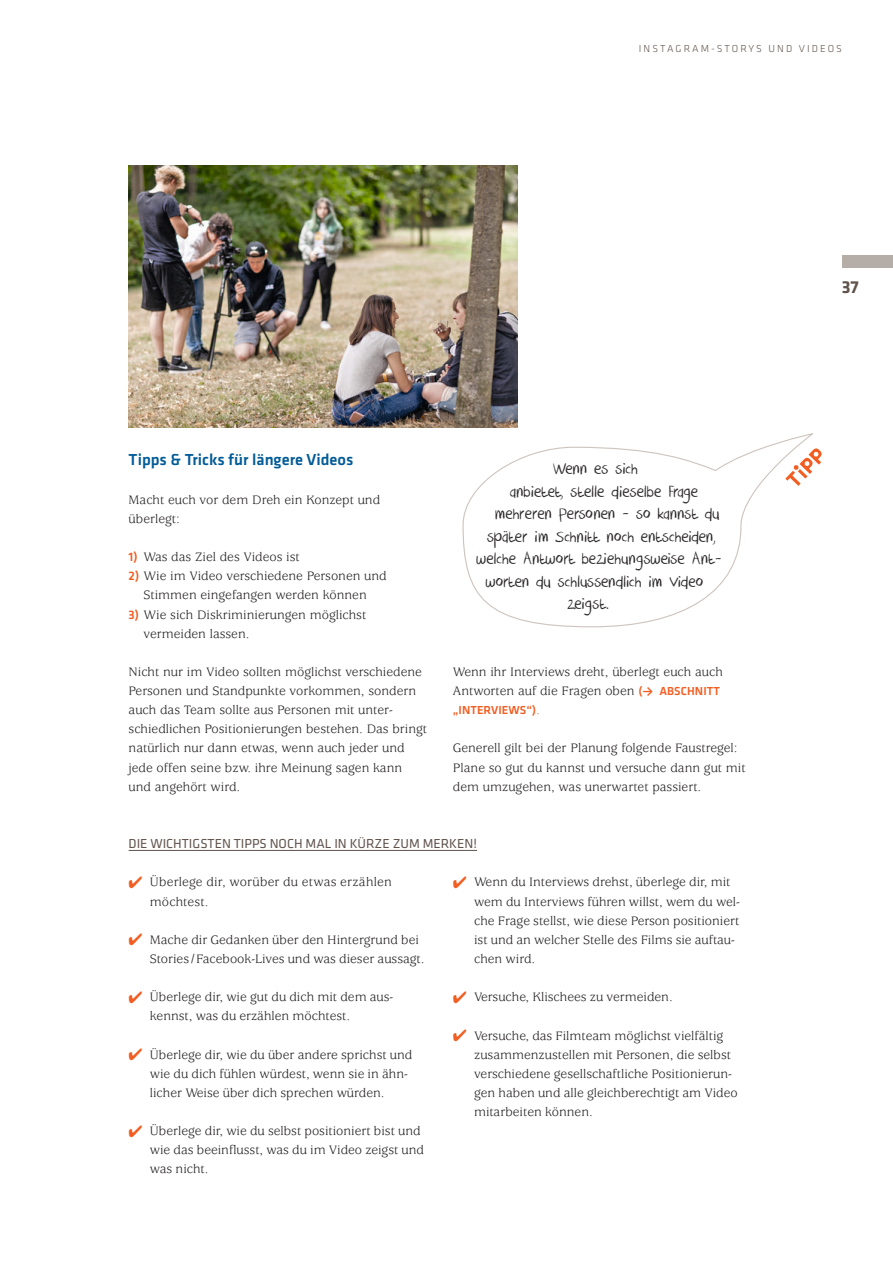
<style>
.page{position:relative;width:893px;height:1263px;background:#fff}
.page>*{position:absolute;margin:0;border:0;box-sizing:border-box;transform-origin:0 0}
.t1{font:18px "DK Crayon Crumble";color:#231f20}
.t2{font:18px "DK Crayon Crumble";letter-spacing:-.025em;color:#231f20}
.t3{font:700 18px "Klavika Basic";color:#60534c}
.t4{font:500 16.5px "Klavika Basic";color:#005b97}
.t5{font:13.5px/19.2px "Usherwood Std";color:#231f20}
.t6{font:13.5px "Klavika Basic";color:#60534c}
.t7{font:500 12px "Klavika Basic";letter-spacing:.005em;color:#f25d21}
.t8{font:300 10.5px "Klavika Basic";letter-spacing:.2em;color:#60534c}
.s1{font-family:"Klavika Basic";font-weight:500;font-size:12.75px;color:#f25d21}
.s2{font-family:"Klavika Basic";font-weight:500;font-size:12px;color:#f25d21}
.s3{font-family:"Calibri";font-weight:700;font-size:12px;color:#f25d21}
.s4{font-family:"Usherwood Std";font-weight:400;font-size:13.5px}
.s5{color:#f25d21}
</style>
<div class="page">
<div style="left:842px;top:255px;width:51px;height:13px;background:#b5aea8"></div>
<img style="left:129px;top:166px;width:389px;height:261px">
<svg style="left:462px;top:433px;width:351px;height:195px"></svg>
<svg style="left:785px;top:448px;width:37px;height:38px"></svg>
<hr style="left:129px;top:850px;width:348px;height:1px;background:#60534c">
<p class="t8" style="left:639px;top:43px;width:205px">INSTAGRAM-STORYS UND VIDEOS</p>
<h2 class="t4" style="left:129px;top:449px;width:226px">Tipps &amp; Tricks für längere Videos</h2>
<p class="t5" style="left:129px;top:490px;width:253px">Macht euch vor dem Dreh ein Konzept und überlegt:</p>
<p class="t5" style="left:129px;top:548px;width:173px"><span class="s1">1)</span> Was das Ziel des Videos ist</p>
<p class="t5" style="left:129px;top:567px;width:260px;text-align:center"><span class="s1">2)</span> Wie im Video verschiedene Personen und<br>Stimmen eingefangen werden können</p>
<p class="t5" style="left:144px;top:605px;width:224px;text-indent:-15px"><span class="s1">3)</span> Wie sich Diskriminierungen möglichst vermeiden lassen.</p>
<p class="t5" style="left:129px;top:663px;width:300px">Nicht nur im Video sollten möglichst verschiedene Personen und Standpunkte vorkommen, sondern auch das Team sollte aus Personen mit unter&shy;schiedlichen Positionierungen bestehen. Das bringt natürlich nur dann etwas, wenn auch jeder und jede offen seine bzw. ihre Meinung sagen kann und angehört wird.</p>
<p class="t5" style="left:453px;top:663px;width:271px">Wenn ihr Interviews dreht, überlegt euch auch<br>Antworten auf die Fragen oben <span class="s2">(</span><span class="s3">→</span> <span class="s2">ABSCHNITT</span></p>
<p class="t2" style="left:552px;top:458px;width:87px">Wenn es sich</p>
<p class="t1" style="left:510px;top:481px;width:190px">anbietet, stelle dieselbe Frage</p>
<p class="t1" style="left:495px;top:503px;width:226px">mehreren Personen - so kannst du</p>
<p class="t1" style="left:487px;top:526px;width:230px">später im Schnitt noch entscheiden,</p>
<p class="t1" style="left:476px;top:548px;width:247px">welche Antwort beziehungsweise Ant-</p>
<p class="t1" style="left:485px;top:571px;width:219px">worten du schlussendlich im Video</p>
<p class="t1" style="left:568px;top:593px;width:43px">zeigst.</p>
<p class="t7" style="left:453px;top:702px;width:89px">„INTERVIEWS“)<span class="s4">.</span></p>
<p class="t5" style="left:453px;top:739px;width:294px">Generell gilt bei der Planung folgende Faustregel:<br>Plane so gut du kannst und versuche dann gut mit dem umzugehen, was unerwartet passiert.</p>
<h3 class="t6" style="left:129px;top:835px;width:350px">DIE WICHTIGSTEN TIPPS NOCH MAL IN KÜRZE ZUM MERKEN!</h3>
<p class="t5" style="left:150px;top:873px;width:243px;text-indent:-21px"><span class="s5">✔</span> Überlege dir, worüber du etwas erzählen möchtest.</p>
<p class="t5" style="left:150px;top:930px;width:276px;text-indent:-21px"><span class="s5">✔</span> Mache dir Gedanken über den Hintergrund bei<br>Stories /Facebook-Lives und was dieser aussagt.</p>
<p class="t5" style="left:150px;top:988px;width:245px;text-indent:-21px"><span class="s5">✔</span> Überlege dir, wie gut du dich mit dem aus&shy;kennst, was du erzählen möchtest.</p>
<p class="t5" style="left:150px;top:1045px;width:264px;text-indent:-21px"><span class="s5">✔</span> Überlege dir, wie du über andere sprichst und wie du dich fühlen würdest, wenn sie in ähn&shy;licher Weise über dich sprechen würden.</p>
<p class="t5" style="left:150px;top:1122px;width:276px;text-indent:-21px"><span class="s5">✔</span> Überlege dir, wie du selbst positioniert bist und wie das beeinflusst, was du im Video zeigst und was nicht.</p>
<p class="t5" style="left:474px;top:873px;width:267px;text-indent:-21px"><span class="s5">✔</span> Wenn du Interviews drehst, überlege dir, mit wem du Interviews führen willst, wem du wel&shy;che Frage stellst, wie diese Person positioniert ist und an welcher Stelle des Films sie auftau&shy;chen wird.</p>
<p class="t5" style="left:453px;top:988px;width:221px"><span class="s5">✔</span> Versuche, Klischees zu vermeiden.</p>
<p class="t5" style="left:474px;top:1026px;width:265px;text-indent:-21px"><span class="s5">✔</span> Versuche, das Filmteam möglichst vielfältig zusammenzustellen mit Personen, die selbst verschiedene gesellschaftliche Positionierun&shy;gen haben und alle gleichberechtigt am Video mitarbeiten können.</p>
<h1 class="t3" style="left:842px;top:274px;width:18px">37</h1>
</div>
